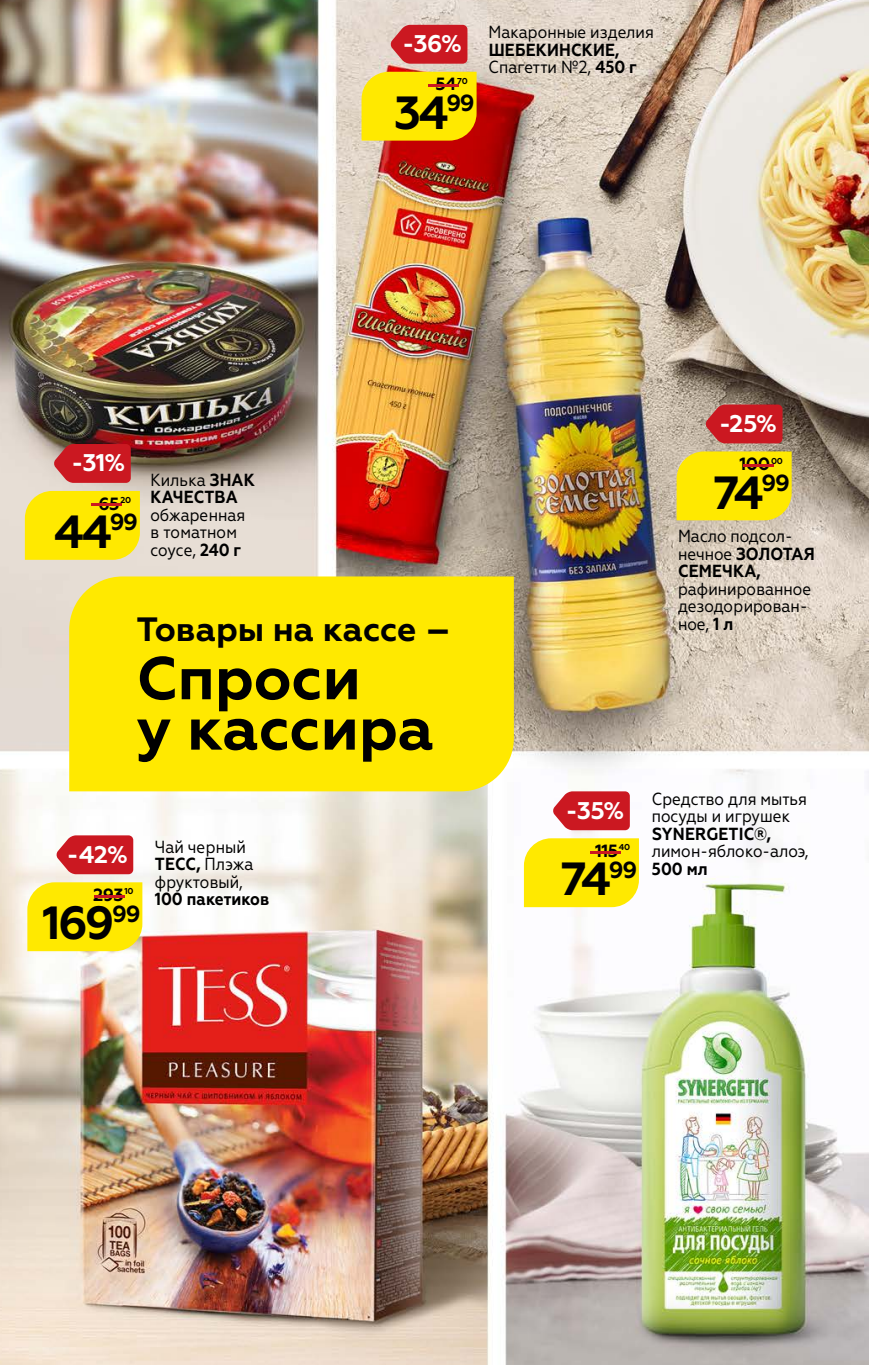
<style>
.page{position:relative;width:869px;height:1365px;background:#fff}
.page>*{position:absolute;margin:0;border:0;box-sizing:border-box;transform-origin:0 0}
.t1{font:700 60.38px/50.4px "Geometria";color:#000}
.t2{font:700 46.38px "Geometria";letter-spacing:-.06em;color:#000}
.t3{font:700 33.77px "Geometria";color:#000}
.t4{font:700 24.15px "Geometria";color:#fff}
.t5{font:700 17.68px "Geometria";letter-spacing:-.03em;color:#000}
.t6{font:17.5px/17.5px "Geometria Narrow";color:#000}
.t7{font:700 8.58px "Geometria";letter-spacing:-.03em;color:#000}
.s1{font-size:17.68px;color:#cb1821}
.s2{font-weight:700}
</style>
<div class="page">
<img style="left:0;top:0;width:868px;height:1364px">
<div style="left:69px;top:576px;width:444px;height:215px;background:#ffe900"></div>
<div style="left:523px;top:838px;width:115px;height:69px;background:#ffe900"></div>
<svg style="left:552px;top:791px;width:77px;height:39px;background:#d03139"></svg>
<div style="left:27px;top:882px;width:115px;height:69px;background:#ffe900"></div>
<svg style="left:56px;top:835px;width:77px;height:39px;background:#cf2f36"></svg>
<div style="left:676px;top:451px;width:115px;height:69px;background:#ffe900"></div>
<svg style="left:705px;top:404px;width:77px;height:39px;background:#c8272d"></svg>
<div style="left:361px;top:72px;width:115px;height:69px;background:#ffe900"></div>
<svg style="left:390px;top:25px;width:77px;height:39px;background:#cd2b32"></svg>
<div style="left:25px;top:491px;width:115px;height:68px;background:#ffe900"></div>
<svg style="left:54px;top:444px;width:77px;height:39px;background:#c9262d"></svg>
<p class="t4" style="left:402px;top:29px;width:61px">-36%</p>
<p class="t7" style="left:419px;top:76px;width:50px"><span class="s1">-</span>70</p>
<p class="t5" style="left:435px;top:74px;width:23px">54</p>
<p class="t2" style="left:394px;top:85px;width:82px">34<sup>99</sup></p>
<p class="t6" style="left:488px;top:24px;width:167px">Макаронные изделия<br><span class="s2">ШЕБЕКИНСКИЕ,<br></span>Спагетти №2, <span class="s2">450 г</span></p>
<p class="t4" style="left:71px;top:448px;width:55px">-31%</p>
<p class="t7" style="left:82px;top:495px;width:50px"><span class="s1">-</span>20</p>
<p class="t5" style="left:98px;top:493px;width:23px">65</p>
<p class="t2" style="left:54px;top:504px;width:86px">44<sup>99</sup></p>
<p class="t6" style="left:150px;top:471px;width:106px">Килька <span class="s2">ЗНАК<br>КАЧЕСТВА </span>обжаренная в томатном соусе, <span class="s2">240 г</span></p>
<p class="t3" style="left:137px;top:609px;width:316px">Товары на кассе –</p>
<p class="t1" style="left:137px;top:653px;width:299px">Cпроси<br>у кассира</p>
<p class="t4" style="left:67px;top:839px;width:63px">-42%</p>
<p class="t7" style="left:85px;top:886px;width:50px"><span class="s1">-</span>10</p>
<p class="t5" style="left:93px;top:884px;width:32px">293</p>
<p class="t2" style="left:43px;top:895px;width:99px">169<sup>99</sup></p>
<p class="t6" style="left:155px;top:837px;width:116px">Чай черный<br><span class="s2">ТЕСС,</span> Плэжа фруктовый,<br><span class="s2">100 пакетиков</span></p>
<p class="t4" style="left:718px;top:409px;width:60px">-25%</p>
<p class="t7" style="left:733px;top:455px;width:50px"><span class="s1">-</span>00</p>
<p class="t5" style="left:739px;top:453px;width:32px">100</p>
<p class="t2" style="left:712px;top:465px;width:78px">74<sup>99</sup></p>
<p class="t6" style="left:677px;top:527px;width:138px">Масло подсол&shy;нечное <span class="s2">ЗОЛОТАЯ<br>СЕМЕЧКА, </span>рафинированное дезодорирован&shy;ное, <span class="s2">1 л</span></p>
<p class="t4" style="left:565px;top:795px;width:60px">-35%</p>
<p class="t7" style="left:581px;top:842px;width:50px"><span class="s1">-</span>40</p>
<p class="t5" style="left:595px;top:840px;width:24px">115</p>
<p class="t2" style="left:560px;top:851px;width:78px">74<sup>99</sup></p>
<p class="t6" style="left:651px;top:790px;width:158px">Средство для мытья посуды и игрушек<br><span class="s2">SYNERGETIC®, </span>лимон-яблоко-алоэ,<br><span class="s2">500 мл</span></p>
</div>
